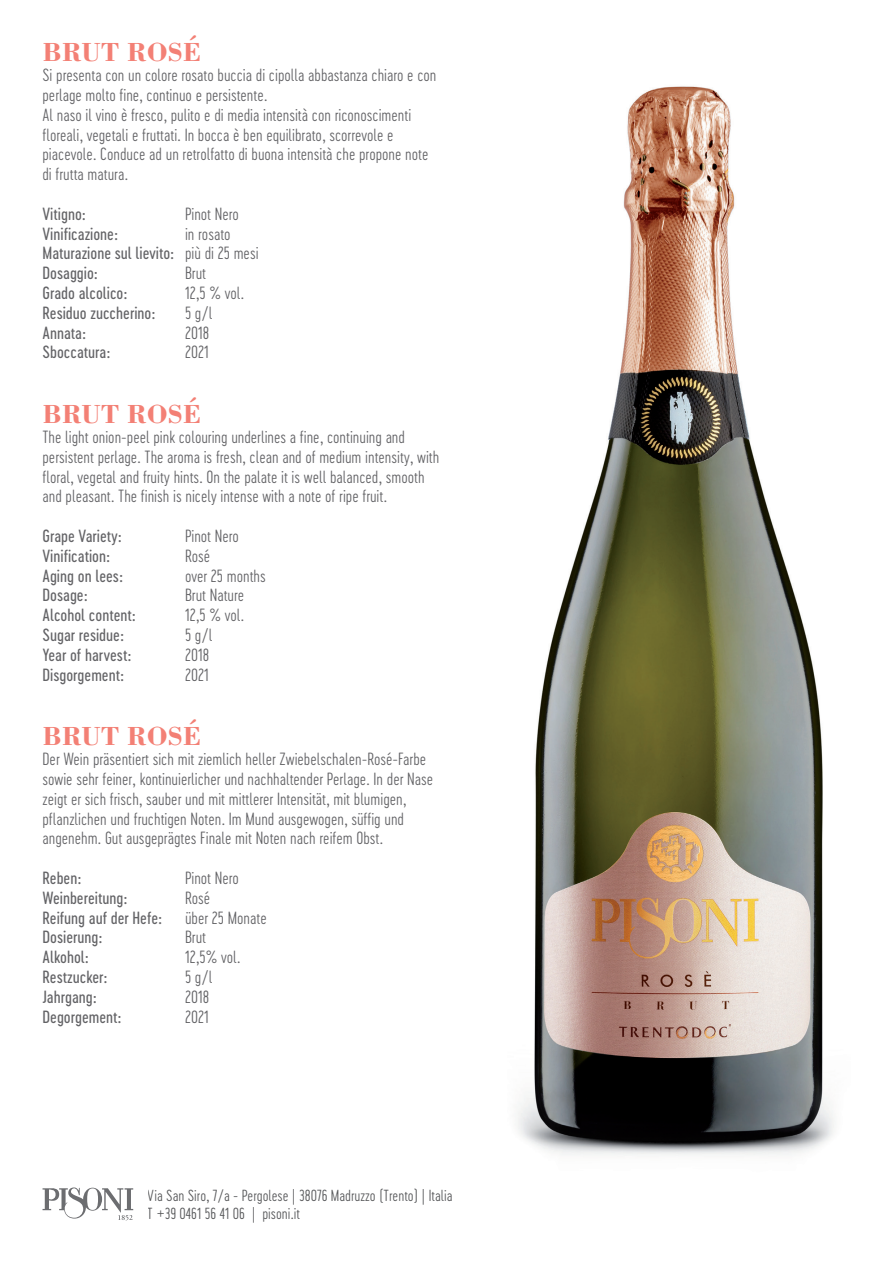
<style>
.page{position:relative;width:893px;height:1263px;background:#fff}
.page>*{position:absolute;margin:0;border:0;box-sizing:border-box;transform-origin:0 0}
.t1{font:700 27px "Bodoni Std";color:#f38075}
.t2{font:16.5px/19.8px "Cervo Neue Extra Light Neue";color:#636366}
.t3{font:16.5px/19.8px "Cervo Neue Regular Neue";color:#636366}
.t4{font:15px/18px "Cervo Neue Extra Light Neue";color:#57585a}
.s1{font-family:"Cervo Neue Extra Light Neue"}
</style>
<div class="page">
<img style="left:518px;top:86px;width:316px;height:1069px">
<svg style="left:43px;top:1187px;width:90px;height:33px"></svg>
<h1 class="t1" style="left:43px;top:36px;width:160px">BRUT ROSÉ</h1>
<p class="t2" style="left:43px;top:65px;width:395px">Si presenta con un colore rosato buccia di cipolla abbastanza chiaro e con perlage molto fine, continuo e persistente.<br>Al naso il vino è fresco, pulito e di media intensità con riconoscimenti floreali, vegetali e fruttati. In bocca è ben equilibrato, scorrevole e piacevole. Conduce ad un retrolfatto di buona intensità che propone note di frutta matura.</p>
<p class="t3" style="left:43px;top:204px;width:45px">Vitigno:</p>
<p class="t2" style="left:185px;top:204px;width:55px">Pinot Nero</p>
<p class="t3" style="left:43px;top:223px;width:77px">Vinificazione:</p>
<p class="t2" style="left:185px;top:223px;width:47px">in rosato</p>
<p class="t3" style="left:43px;top:243px;width:218px">Maturazione sul lievito: <span class="s1">più di 25 mesi<br></span>Dosaggio:</p>
<p class="t2" style="left:185px;top:263px;width:23px">Brut</p>
<p class="t3" style="left:43px;top:283px;width:86px">Grado alcolico:</p>
<p class="t2" style="left:185px;top:283px;width:61px">12,5 % vol.</p>
<p class="t3" style="left:43px;top:303px;width:114px">Residuo zuccherino:</p>
<p class="t2" style="left:185px;top:303px;width:29px">5 g/l</p>
<p class="t3" style="left:43px;top:322px;width:45px">Annata:</p>
<p class="t2" style="left:185px;top:322px;width:26px">2018</p>
<p class="t3" style="left:43px;top:342px;width:69px">Sboccatura:</p>
<p class="t2" style="left:185px;top:342px;width:25px">2021</p>
<h1 class="t1" style="left:43px;top:397px;width:160px">BRUT ROSÉ</h1>
<p class="t2" style="left:43px;top:427px;width:398px">The light onion-peel pink colouring underlines a fine, continuing and persistent perlage. The aroma is fresh, clean and of medium intensity, with floral, vegetal and fruity hints. On the palate it is well balanced, smooth and pleasant. The finish is nicely intense with a note of ripe fruit.</p>
<p class="t3" style="left:43px;top:526px;width:81px">Grape Variety:</p>
<p class="t2" style="left:185px;top:526px;width:55px">Pinot Nero</p>
<p class="t3" style="left:43px;top:546px;width:69px">Vinification:</p>
<p class="t2" style="left:185px;top:546px;width:27px">Rosé</p>
<p class="t3" style="left:43px;top:565px;width:82px">Aging on lees:</p>
<p class="t2" style="left:185px;top:565px;width:82px">over 25 months</p>
<p class="t3" style="left:43px;top:585px;width:47px">Dosage:</p>
<p class="t2" style="left:185px;top:585px;width:61px">Brut Nature</p>
<p class="t3" style="left:43px;top:605px;width:95px">Alcohol content:</p>
<p class="t2" style="left:185px;top:605px;width:61px">12,5 % vol.</p>
<p class="t3" style="left:43px;top:625px;width:83px">Sugar residue:</p>
<p class="t2" style="left:185px;top:625px;width:29px">5 g/l</p>
<p class="t3" style="left:43px;top:645px;width:90px">Year of harvest:</p>
<p class="t2" style="left:185px;top:645px;width:26px">2018</p>
<p class="t3" style="left:43px;top:664px;width:83px">Disgorgement:</p>
<p class="t2" style="left:185px;top:664px;width:25px">2021</p>
<h1 class="t1" style="left:43px;top:720px;width:160px">BRUT ROSÉ</h1>
<p class="t2" style="left:43px;top:749px;width:392px">Der Wein präsentiert sich mit ziemlich heller Zwiebelschalen-Rosé-Farbe sowie sehr feiner, kontinuierlicher und nachhaltender Perlage. In der Nase zeigt er sich frisch, sauber und mit mittlerer Intensität, mit blumigen, pflanzlichen und fruchtigen Noten. Im Mund ausgewogen, süffig und angenehm. Gut ausgeprägtes Finale mit Noten nach reifem Obst.</p>
<p class="t3" style="left:43px;top:868px;width:40px">Reben:</p>
<p class="t2" style="left:185px;top:868px;width:55px">Pinot Nero</p>
<p class="t3" style="left:43px;top:888px;width:86px">Weinbereitung:</p>
<p class="t2" style="left:185px;top:888px;width:27px">Rosé</p>
<p class="t3" style="left:43px;top:907px;width:121px">Reifung auf der Hefe:</p>
<p class="t2" style="left:185px;top:907px;width:83px">über 25 Monate</p>
<p class="t3" style="left:43px;top:927px;width:61px">Dosierung:</p>
<p class="t2" style="left:185px;top:927px;width:23px">Brut</p>
<p class="t3" style="left:43px;top:947px;width:48px">Alkohol:</p>
<p class="t2" style="left:185px;top:947px;width:57px">12,5% vol.</p>
<p class="t3" style="left:43px;top:967px;width:66px">Restzucker:</p>
<p class="t2" style="left:185px;top:967px;width:29px">5 g/l</p>
<p class="t3" style="left:43px;top:987px;width:56px">Jahrgang:</p>
<p class="t2" style="left:185px;top:987px;width:26px">2018</p>
<p class="t3" style="left:43px;top:1006px;width:80px">Degorgement:</p>
<p class="t2" style="left:185px;top:1006px;width:25px">2021</p>
<p class="t4" style="left:148px;top:1186px;width:306px">Via San Siro, 7/a - Pergolese | 38076 Madruzzo (Trento) | Italia<br>T +39 0461 56 41 06 | pisoni.it</p>
</div>
